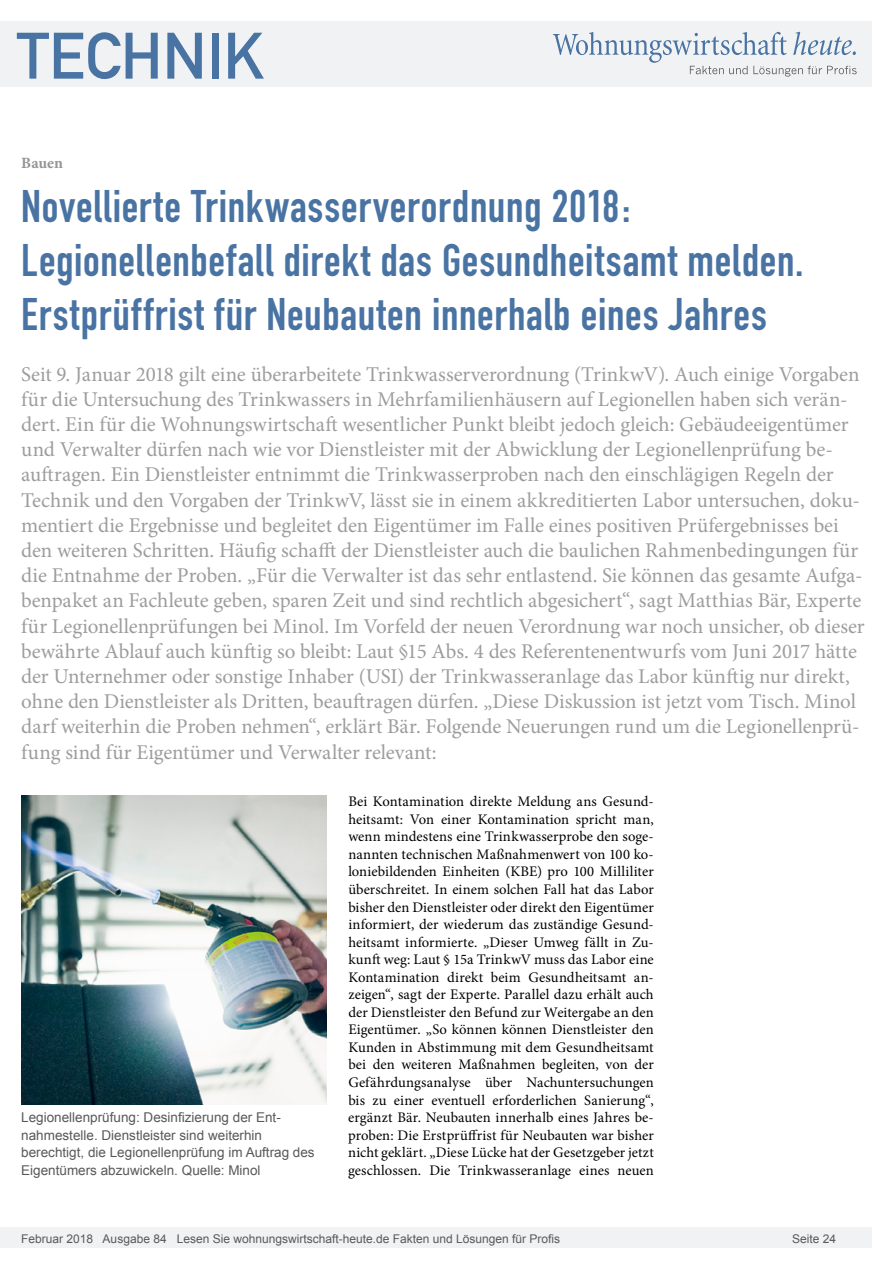
<style>
.page{position:relative;width:893px;height:1263px;background:#fff}
.page>*{position:absolute;margin:0;border:0;box-sizing:border-box;transform-origin:0 0}
.t1{font:64.5px "DIN Mittelschrift";color:#4973a3}
.Überschrift_Groß{font:45px/54px "DIN Engschrift";letter-spacing:.015em;color:#4973a3}
.Anlesetext{font:21px/25.2px "Minion Pro";letter-spacing:-.005em;color:#9d9d9d}
.Kategorie{font:700 15.75px "Minion Pro";letter-spacing:-.005em;color:#959595}
.Fließtext_erste_Zeil{font:14.7px/17.5px "Minion Pro";letter-spacing:.01em;color:#000;text-align:justify}
.Bildunterschrift{font:13.5px/17.5px "Arial";color:#595959}
.t2{font:12px "Arial";color:#595959}
</style>
<div class="page">
<div style="left:0;top:1227px;width:872px;height:20px;background:#f1f2f3"></div>
<div style="left:0;top:21px;width:872px;height:66px;background:#f1f2f3"></div>
<svg style="left:553px;top:32px;width:304px;height:45px"></svg>
<img style="left:21px;top:795px;width:306px;height:309px">
<h1 class="t1" style="left:17px;top:18px;width:249px">TECHNIK</h1>
<p class="Kategorie" style="left:21px;top:152px;width:43px">Bauen</p>
<p class="Überschrift_Groß" style="left:21px;top:180px;width:784px">Novellierte Trinkwasserverordnung 2018:<br>Legionellenbefall direkt das Gesundheitsamt melden.<br>Erstprüffrist für Neubauten innerhalb eines Jahres</p>
<p class="Anlesetext" style="left:21px;top:361px;width:845px">Seit 9. Januar 2018 gilt eine überarbeitete Trinkwasserverordnung (TrinkwV). Auch einige Vorgaben für die Untersuchung des Trinkwassers in Mehrfamilienhäusern auf Legionellen haben sich verän&shy;dert. Ein für die Wohnungswirtschaft wesentlicher Punkt bleibt jedoch gleich: Gebäudeeigentümer und Verwalter dürfen nach wie vor Dienstleister mit der Abwicklung der Legionellenprüfung be&shy;auftragen. Ein Dienstleister entnimmt die Trinkwasserproben nach den einschlägigen Regeln der Technik und den Vorgaben der TrinkwV, lässt sie in einem akkreditierten Labor untersuchen, doku&shy;mentiert die Ergebnisse und begleitet den Eigentümer im Falle eines positiven Prüfergebnisses bei den weiteren Schritten. Häufig schafft der Dienstleister auch die baulichen Rahmenbedingungen für die Entnahme der Proben. „Für die Verwalter ist das sehr entlastend. Sie können das gesamte Aufga&shy;benpaket an Fachleute geben, sparen Zeit und sind rechtlich abgesichert“, sagt Matthias Bär, Experte für Legionellenprüfungen bei Minol. Im Vorfeld der neuen Verordnung war noch unsicher, ob dieser bewährte Ablauf auch künftig so bleibt: Laut §15 Abs. 4 des Referentenentwurfs vom Juni 2017 hätte der Unternehmer oder sonstige Inhaber (USI) der Trinkwasseranlage das Labor künftig nur direkt, ohne den Dienstleister als Dritten, beauftragen dürfen. „Diese Diskussion ist jetzt vom Tisch. Minol darf weiterhin die Proben nehmen“, erklärt Bär. Folgende Neuerungen rund um die Legionellenprü&shy;fung sind für Eigentümer und Verwalter relevant:</p>
<p class="Fließtext_erste_Zeil" style="left:348px;top:793px;width:307px">Bei Kontamination direkte Meldung ans Gesund&shy;heitsamt: Von einer Kontamination spricht man, wenn mindestens eine Trinkwasserprobe den soge&shy;nannten technischen Maßnahmenwert von 100 ko&shy;loniebildenden Einheiten (KBE) pro 100 Milliliter überschreitet. In einem solchen Fall hat das Labor bisher den Dienstleister oder direkt den Eigentümer informiert, der wiederum das zuständige Gesund&shy;heitsamt informierte. „Dieser Umweg fällt in Zu&shy;kunft weg: Laut § 15a TrinkwV muss das Labor eine Kontamination direkt beim Gesundheitsamt an&shy;zeigen“, sagt der Experte. Parallel dazu erhält auch der Dienstleister den Befund zur Weitergabe an den Eigentümer. „So können können Dienstleister den Kunden in Abstimmung mit dem Gesundheitsamt bei den weiteren Maßnahmen begleiten, von der Gefährdungsanalyse über Nachuntersuchungen bis zu einer eventuell erforderlichen Sanierung“, ergänzt Bär. Neubauten innerhalb eines Jahres be&shy;proben: Die Erstprüffrist für Neubauten war bisher nicht geklärt. „Diese Lücke hat der Gesetzgeber jetzt geschlossen. Die Trinkwasseranlage eines neuen</p>
<p class="Bildunterschrift" style="left:21px;top:1109px;width:295px">Legionellenprüfung: Desinfizierung der Ent&shy;nahmestelle. Dienstleister sind weiterhin berechtigt, die Legionellenprüfung im Auftrag des Eigentümers abzuwickeln. Quelle: Minol</p>
<p class="t2" style="left:21px;top:1230px;width:540px">Februar 2018 Ausgabe 84 Lesen Sie wohnungswirtschaft-heute.de Fakten und Lösungen für Profis</p>
<p class="t2" style="left:792px;top:1231px;width:46px">Seite 24</p>
</div>
